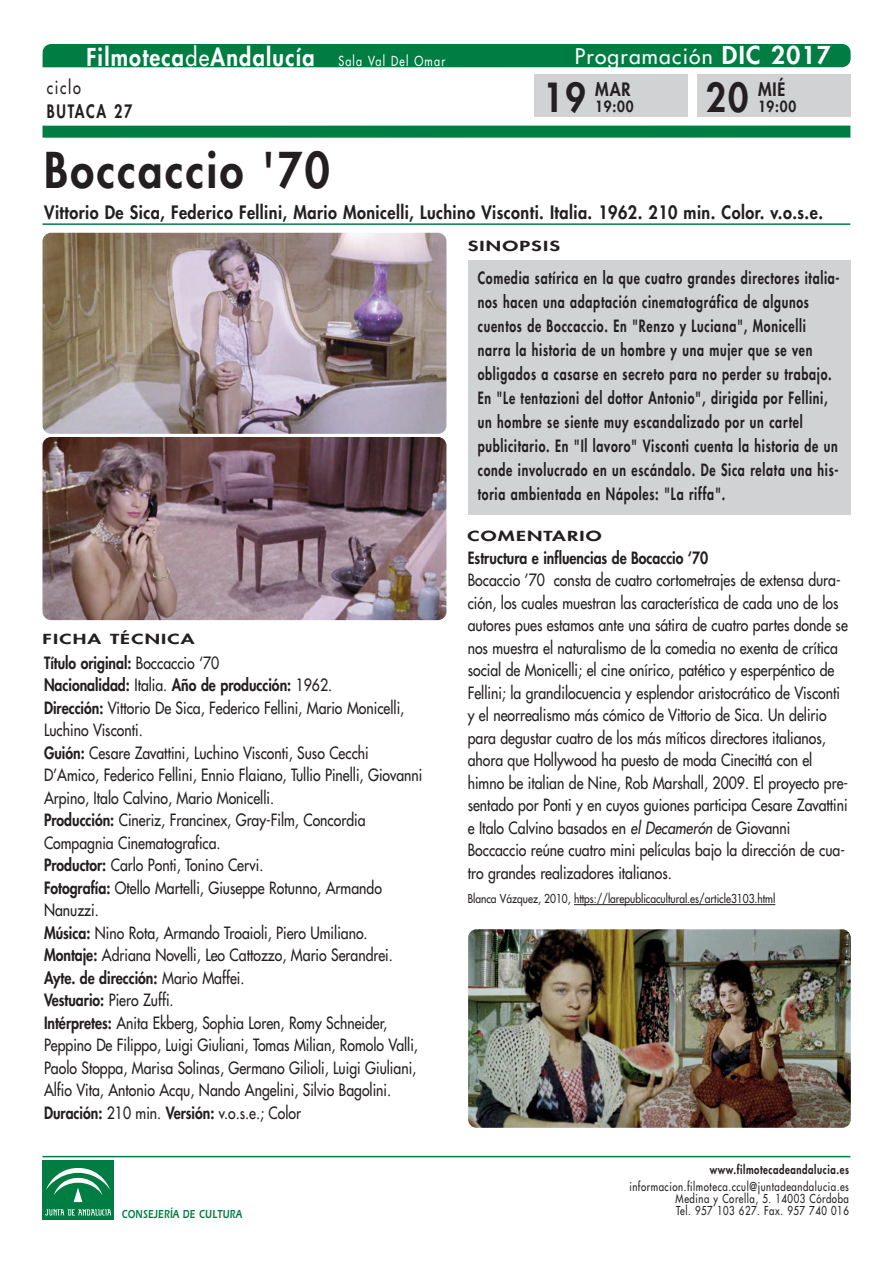
<style>
.page{position:relative;width:893px;height:1263px;background:#fff}
.page>*{position:absolute;margin:0;border:0;box-sizing:border-box;transform-origin:0 0}
.t1{font:800 48px "Futura LT";letter-spacing:.06em;color:#231f20;scale:.9 1}
.t2{font:800 39px "Futura LT";color:#231f20;scale:.9 1}
.t3{font:800 24px "Futura LT";letter-spacing:.06em;color:#fff;scale:.9 1}
.t4{font:21px "Futura LT";letter-spacing:.06em;color:#fff}
.t5{font:800 18px "Futura LT";letter-spacing:.03em;color:#231f20;scale:.9 1}
.t6{font:800 18px "Futura LT";letter-spacing:.115em;color:#231f20;scale:.8 1}
.t7{font:18px "Futura LT";letter-spacing:.115em;color:#231f20;scale:.8 1}
.t8{font:16.5px/22.5px "Futura LT";color:#231f20;scale:.85 1}
.t9{font:800 16.5px/24px "Futura LT";letter-spacing:.06em;color:#231f20;scale:.75 1}
.t10{font:800 16.5px "Futura LT";color:#231f20;scale:.85 1}
.t11{font:800 15px "Futura LT";letter-spacing:.06em;color:#231f20;scale:.9 1}
.t12{font:800 13.5px "Futura LT";letter-spacing:.06em;color:#231f20;scale:1.5 1}
.t13{font:12px/12px "Futura LT";letter-spacing:.06em;color:#231f20;text-align:right;scale:.8 1}
.t14{font:12px "Futura LT";color:#231f20;scale:.85 1}
.t15{font:800 12px "Futura LT";letter-spacing:.06em;color:#231f20;scale:.8 1}
.t16{font:12px "Erie Black Plain";letter-spacing:.03em;color:#007d43;scale:.75 1}
.s1{font-weight:400}
.s2{font-weight:400;font-size:13.5px}
.s3{font-weight:800;font-size:24px}
.s4{font-weight:800}
.s5{font-style:italic}
</style>
<div class="page">
<img style="left:43px;top:233px;width:403px;height:201px;border-radius:9px">
<img style="left:42px;top:437px;width:404px;height:183px;border-radius:9px">
<div style="left:43px;top:44px;width:808px;height:23px;background:#007d43"></div>
<div style="left:43px;top:126px;width:807px;height:12px;background:#007d43"></div>
<div style="left:468px;top:260px;width:382px;height:255px;background:#d1d2d4"></div>
<hr style="left:43px;top:223px;width:807px;height:2px;background:#007d43">
<hr style="left:574px;top:904px;width:201px;height:1px;background:#231f20">
<hr style="left:43px;top:1156px;width:807px;height:1px;background:#007d43">
<div style="left:43px;top:1160px;width:71px;height:60px;background:#007d43"></div>
<svg style="left:45px;top:1209px;width:66px;height:6px"></svg>
<svg style="left:46px;top:1168px;width:64px;height:35px"></svg>
<div style="left:697px;top:74px;width:153px;height:43px;background:#d1d2d4"></div>
<div style="left:535px;top:75px;width:153px;height:42px;background:#d1d2d4"></div>
<img style="left:468px;top:929px;width:383px;height:199px;border-radius:9px">
<h3 class="t3" style="left:86px;top:42px;width:400px">Filmoteca<span class="s1">de</span>Andalucía <span class="s2">Sala Val Del Omar</span></h3>
<p class="t4" style="left:575px;top:43px;width:257px">Programación <span class="s3">DIC 2017</span></p>
<p class="t7" style="left:47px;top:76px;width:44px">ciclo</p>
<p class="t6" style="left:47px;top:100px;width:108px">BuTACA 27</p>
<h2 class="t2" style="left:543px;top:72px;width:49px">19</h2>
<p class="t5" style="left:595px;top:77px;width:41px">MAR</p>
<p class="t11" style="left:595px;top:97px;width:44px">19:00</p>
<h2 class="t2" style="left:706px;top:72px;width:49px">20</h2>
<p class="t5" style="left:758px;top:77px;width:32px">MIÉ</p>
<p class="t11" style="left:758px;top:96px;width:44px">19:00</p>
<h1 class="t1" style="left:44px;top:138px;width:319px">Boccaccio '70</h1>
<p class="t5" style="left:44px;top:201px;width:867px">Vittorio De Sica, Federico Fellini, Mario Monicelli, Luchino Visconti. Italia. 1962. 210 min. Color. v.o.s.e.</p>
<p class="t12" style="left:468px;top:237px;width:63px">SINOPSIS</p>
<p class="t9" style="left:478px;top:266px;width:484px">Comedia satírica en la que cuatro grandes directores italia&shy;nos hacen una adaptación cinematográfica de algunos cuentos de Boccaccio. En "Renzo y Luciana", Monicelli narra la historia de un hombre y una mujer que se ven obligados a casarse en secreto para no perder su trabajo.<br>En "Le tentazioni del dottor Antonio", dirigida por Fellini, un hombre se siente muy escandalizado por un cartel publicitario. En "Il lavoro" Visconti cuenta la historia de un conde involucrado en un escándalo. De Sica relata una his&shy;toria ambientada en Nápoles: "La riffa".</p>
<p class="t12" style="left:43px;top:630px;width:103px">FICHA TÉCNICA</p>
<p class="t8" style="left:44px;top:651px;width:447px"><span class="s4">Título original:</span> Boccaccio ‘70<br><span class="s4">Nacionalidad:</span> Italia. <span class="s4">Año de producción:</span> 1962.<br><span class="s4">Dirección:</span> Vittorio De Sica, Federico Fellini, Mario Monicelli, Luchino Visconti.<br><span class="s4">Guión:</span> Cesare Zavattini, Luchino Visconti, Suso Cecchi D’Amico, Federico Fellini, Ennio Flaiano, Tullio Pinelli, Giovanni Arpino, Italo Calvino, Mario Monicelli.<br><span class="s4">Producción:</span> Cineriz, Francinex, Gray-Film, Concordia Compagnia Cinematografica.<br><span class="s4">Productor:</span> Carlo Ponti, Tonino Cervi.<br><span class="s4">Fotografía:</span> Otello Martelli, Giuseppe Rotunno, Armando Nanuzzi.<br><span class="s4">Música:</span> Nino Rota, Armando Troaioli, Piero Umiliano.<br><span class="s4">Montaje:</span> Adriana Novelli, Leo Cattozzo, Mario Serandrei.<br><span class="s4">Ayte. de dirección:</span> Mario Maffei.<br><span class="s4">Vestuario:</span> Piero Zuffi.<br><span class="s4">Intérpretes:</span> Anita Ekberg, Sophia Loren, Romy Schneider, Peppino De Filippo, Luigi Giuliani, Tomas Milian, Romolo Valli, Paolo Stoppa, Marisa Solinas, Germano Gilioli, Luigi Giuliani, Alfio Vita, Antonio Acqu, Nando Angelini, Silvio Bagolini.<br><span class="s4">Duración:</span> 210 min. <span class="s4">Versión:</span> v.o.s.e.; Color</p>
<p class="t12" style="left:468px;top:527px;width:91px">COMENTARIO</p>
<p class="t10" style="left:468px;top:547px;width:285px">Estructura e influencias de Bocaccio ‘70</p>
<p class="t8" style="left:468px;top:569px;width:449px">Bocaccio ’70 consta de cuatro cortometrajes de extensa dura&shy;ción, los cuales muestran las característica de cada uno de los autores pues estamos ante una sátira de cuatro partes donde se nos muestra el naturalismo de la comedia no exenta de crítica social de Monicelli; el cine onírico, patético y esperpéntico de Fellini; la grandilocuencia y esplendor aristocrático de Visconti y el neorrealismo más cómico de Vittorio de Sica. Un delirio para degustar cuatro de los más míticos directores italianos, ahora que Hollywood ha puesto de moda Cinecittá con el himno be italian de Nine, Rob Marshall, 2009. El proyecto pre&shy;sentado por Ponti y en cuyos guiones participa Cesare Zavattini e Italo Calvino basados en <span class="s5">el Decamerón</span> de Giovanni Boccaccio reúne cuatro mini películas bajo la dirección de cua&shy;tro grandes realizadores italianos.</p>
<p class="t14" style="left:468px;top:890px;width:363px">Blanca Vázquez, 2010, https://larepublicacultural.es/article3103.html</p>
<p class="t15" style="left:710px;top:1162px;width:176px">www.filmotecadeandalucia.es</p>
<p class="t13" style="left:629px;top:1180px;width:276px">informacion.filmoteca.ccul@juntadeandalucia.es<br>Medina y Corella, 5. 14003 Córdoba</p>
<p class="t16" style="left:122px;top:1206px;width:162px">CONSEJERÍA DE CULTURA</p>
<p class="t13" style="left:676px;top:1204px;width:217px">Tel. 957 103 627. Fax. 957 740 016</p>
</div>
